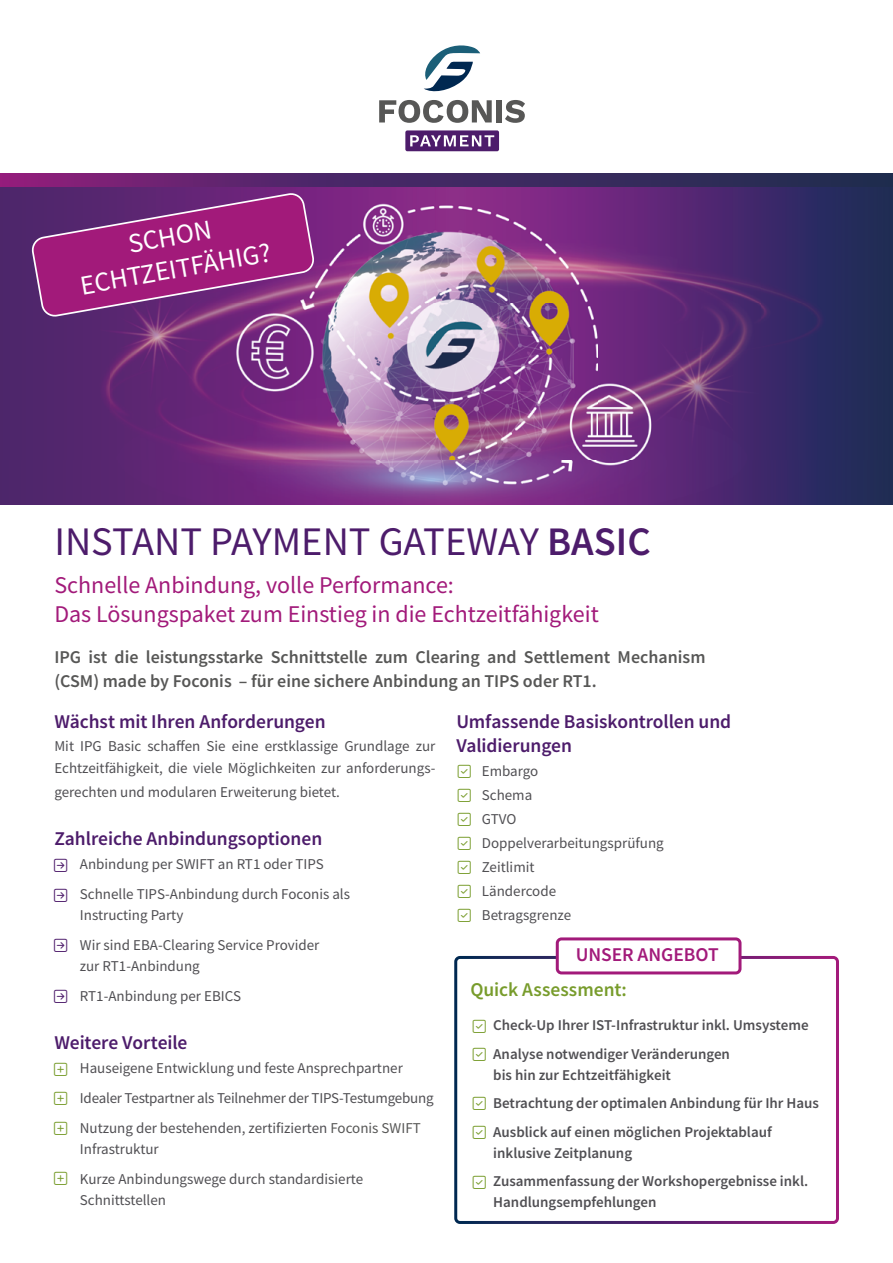
<style>
.page{position:relative;width:893px;height:1263px;background:#fff}
.page>*{position:absolute;margin:0;border:0;box-sizing:border-box;transform-origin:0 0}
.t1{font:40.5px "Source Sans Pro";color:#4d1c6b}
.t2{font:27.45px/32.8px "Source Sans Pro";color:#fff;text-align:center}
.t3{font:24px/28.8px "Source Sans Pro";color:#a21a7a}
.t4{font:600 19.5px/24px "Source Sans Pro";letter-spacing:-.005em;color:#4d1c6b}
.t5{font:600 19.5px "Source Sans Pro";color:#789c2c}
.t6{font:600 19.5px "Source Sans Pro";letter-spacing:-.005em;color:#a21a7a}
.t7{font:600 18px/24px "Source Sans Pro";color:#575756}
.t8{font:15px/30px "Source Sans Pro";color:#504f53}
.t9{font:600 15px/28.5px "Source Sans Pro";color:#504f53}
.t10{font:300 15px "Font Awesome 6 Pro";color:#789c2c}
.t11{font:300 15px "Font Awesome 6 Pro";color:#4d1c6b}
.s1{font-weight:600}
.s2{color:#575756}
</style>
<div class="page">
<img style="left:0;top:186px;width:893px;height:319px">
<svg style="left:32px;top:193px;width:282px;height:124px;background:#90287d"></svg>
<div style="left:454px;top:956px;width:385px;height:268px;border:3px solid #fff;border-radius:4px"></div>
<div style="left:557px;top:939px;width:183px;height:34px;background:#fff;border-radius:4px"></div>
<div style="left:556px;top:937px;width:185px;height:37px;border:3px solid #a21a7a;border-radius:4px"></div>
<div style="left:405px;top:130px;width:94px;height:21px;background:#4d1c6b;border-radius:2px"></div>
<svg style="left:410px;top:135px;width:84px;height:11px"></svg>
<svg style="left:424px;top:45px;width:56px;height:47px"></svg>
<svg style="left:379px;top:100px;width:113px;height:23px"></svg>
<div style="left:496px;top:100px;width:6px;height:22px;background:#575756"></div>
<svg style="left:505px;top:100px;width:20px;height:23px"></svg>
<svg style="left:0;top:173px;width:893px;height:13px;background:#4a2763"></svg>
<h2 class="t2" style="left:72px;top:237px;width:195px;rotate:-10deg">SCHON<br>ECHTZEITFÄHIG?</h2>
<h1 class="t1" style="left:54px;top:516px;width:598px">INSTANT PAYMENT GATEWAY <span class="s1">BASIC</span></h1>
<h3 class="t3" style="left:54px;top:570px;width:546px">Schnelle Anbindung, volle Performance:<br>Das Lösungspaket zum Einstieg in die Echtzeitfähigkeit</h3>
<p class="t7" style="left:54px;top:644px;width:653px">IPG ist die leistungsstarke Schnittstelle zum Clearing and Settlement Mechanism (CSM) made by Foconis – für eine sichere Anbindung an TIPS oder RT1.</p>
<h3 class="t4" style="left:54px;top:709px;width:273px">Wächst mit Ihren Anforderungen</h3>
<p class="t8" style="left:54px;top:734px;width:383px;line-height:22.5px">Mit IPG Basic schaffen Sie eine erstklassige Grundlage zur<br>Echtzeitfähigkeit, die viele Möglichkeiten zur anforderungs-</p>
<p class="t8" style="left:54px;top:777px;width:287px">gerechten und modularen Erweiterung bietet.</p>
<h3 class="t4" style="left:54px;top:826px;width:269px">Zahlreiche Anbindungsoptionen</h3>
<p class="t8" style="left:80px;top:849px;width:272px">Anbindung per SWIFT an RT1 oder TIPS<br>Schnelle TIPS-Anbindung durch Foconis als</p>
<p class="t8" style="left:80px;top:900px;width:241px">Instructing Party<br>Wir sind EBA-Clearing Service Provider</p>
<p class="t8" style="left:80px;top:951px;width:163px">zur RT1-Anbindung<br>RT1-Anbindung per EBICS</p>
<h3 class="t4" style="left:54px;top:1030px;width:135px">Weitere Vorteile</h3>
<p class="t8" style="left:80px;top:1053px;width:355px">Hauseigene Entwicklung und feste Ansprechpartner<br>Idealer Testpartner als Teilnehmer der TIPS-Testumgebung<br>Nutzung der bestehenden, zertifizierten <span class="s2">Foconis SWIFT</span></p>
<p class="t8" style="left:80px;top:1134px;width:285px">Infrastruktur<br>Kurze Anbindungswege durch standardisierte</p>
<p class="t8" style="left:80px;top:1185px;width:88px">Schnittstellen</p>
<h3 class="t4" style="left:456px;top:709px;width:276px">Umfassende Basiskontrollen und<br>Validierungen</h3>
<p class="t8" style="left:482px;top:759px;width:183px;line-height:24px">Embargo<br>Schema<br>GTVO<br>Doppelverarbeitungsprüfung<br>Zeitlimit<br>Ländercode<br>Betragsgrenze</p>
<p class="t10" style="left:458px;top:764px;width:15px">▲❑◆</p>
<p class="t10" style="left:458px;top:788px;width:15px">▲❑◆</p>
<p class="t10" style="left:458px;top:812px;width:15px">▲❑◆</p>
<p class="t10" style="left:458px;top:836px;width:15px">▲❑◆</p>
<p class="t10" style="left:458px;top:860px;width:15px">▲❑◆</p>
<p class="t10" style="left:458px;top:884px;width:15px">▲❑◆</p>
<p class="t10" style="left:458px;top:908px;width:15px">▲❑◆</p>
<p class="t11" style="left:54px;top:857px;width:15px">▲❑◆□▼</p>
<p class="t11" style="left:54px;top:888px;width:15px">▲❑◆□▼</p>
<p class="t11" style="left:54px;top:938px;width:15px">▲❑◆□▼</p>
<p class="t11" style="left:54px;top:989px;width:15px">▲❑◆□▼</p>
<h3 class="t6" style="left:576px;top:942px;width:145px">UNSER ANGEBOT</h3>
<h3 class="t5" style="left:470px;top:977px;width:158px">Quick Assessment:</h3>
<p class="t10" style="left:473px;top:1018px;width:15px">▲❑◆</p>
<p class="t10" style="left:473px;top:1046px;width:15px">▲❑◆</p>
<p class="t10" style="left:473px;top:1095px;width:15px">▲❑◆</p>
<p class="t10" style="left:473px;top:1125px;width:15px">▲❑◆</p>
<p class="t10" style="left:473px;top:1175px;width:15px">▲❑◆</p>
<p class="t9" style="left:493px;top:1011px;width:317px">Check-Up Ihrer IST-Infrastruktur inkl. Umsysteme<br>Analyse notwendiger Veränderungen</p>
<p class="t9" style="left:493px;top:1060px;width:327px">bis hin zur Echtzeitfähigkeit<br>Betrachtung der optimalen Anbindung für Ihr Haus<br>Ausblick auf einen möglichen Projektablauf</p>
<p class="t9" style="left:493px;top:1138px;width:317px">inklusive Zeitplanung<br>Zusammenfassung der Workshopergebnisse inkl.</p>
<p class="t9" style="left:493px;top:1188px;width:165px">Handlungsempfehlungen</p>
<p class="t10" style="left:54px;top:1062px;width:15px">▲❑◆●◆▲</p>
<p class="t10" style="left:54px;top:1090px;width:15px">▲❑◆●◆▲</p>
<p class="t10" style="left:54px;top:1120px;width:15px">▲❑◆●◆▲</p>
<p class="t10" style="left:54px;top:1171px;width:15px">▲❑◆●◆▲</p>
</div>
